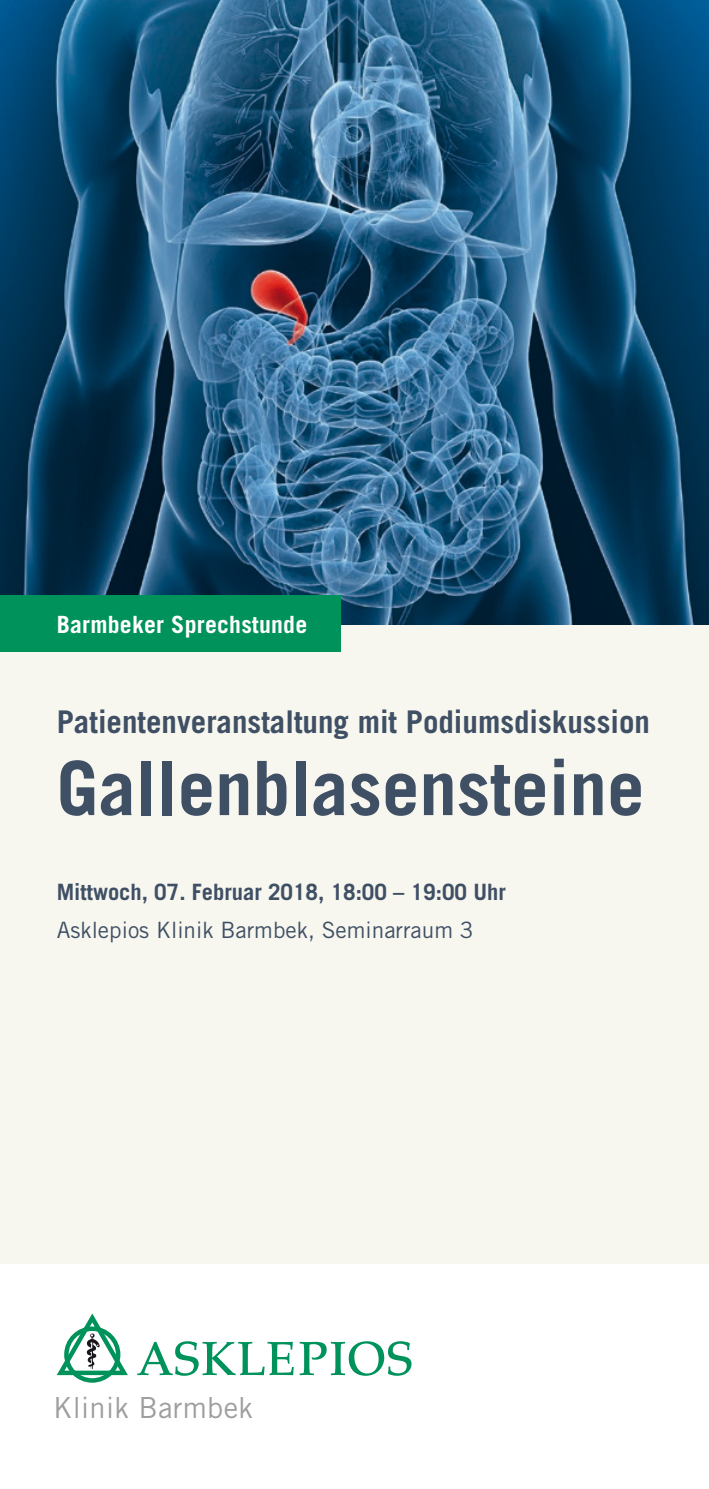
<style>
.page{position:relative;width:709px;height:1489px;background:#fff}
.page>*{position:absolute;margin:0;border:0;box-sizing:border-box;transform-origin:0 0}
.t1{font:700 75px "Trade Gothic LT Std";color:#3f4f64}
.t2{font:700 31.25px "Trade Gothic LT Std";color:#3f4f64}
.t3{font:29px "Trade Gothic LT Std";letter-spacing:.01em;color:#9d9ea0}
.t4{font:700 23.75px "Trade Gothic LT Std";letter-spacing:.01em;color:#fff}
.t5{font:700 22.5px "Trade Gothic LT Std";color:#3f4f64}
.t6{font:22.5px "Trade Gothic LT Std";color:#3f4f64}
</style>
<div class="page">
<img style="left:0;top:0;width:709px;height:625px">
<svg style="left:137px;top:1341px;width:274px;height:34px"></svg>
<svg style="left:57px;top:1313px;width:71px;height:69px"></svg>
<div style="left:0;top:625px;width:709px;height:638px;background:#f7f6ef"></div>
<div style="left:0;top:595px;width:340px;height:57px;background:#00925b"></div>
<p class="t4" style="left:57px;top:609px;width:252px">Barmbeker Sprechstunde</p>
<p class="t2" style="left:57px;top:702px;width:594px">Patientenveranstaltung mit Podiumsdiskussion</p>
<h1 class="t1" style="left:57px;top:742px;width:589px">Gallenblasensteine</h1>
<p class="t5" style="left:57px;top:878px;width:450px">Mittwoch, 07. Februar 2018, 18:00 – 19:00 Uhr</p>
<p class="t6" style="left:57px;top:916px;width:418px">Asklepios Klinik Barmbek, Seminarraum 3</p>
<p class="t3" style="left:53px;top:1389px;width:201px">Klinik Barmbek</p>
</div>
